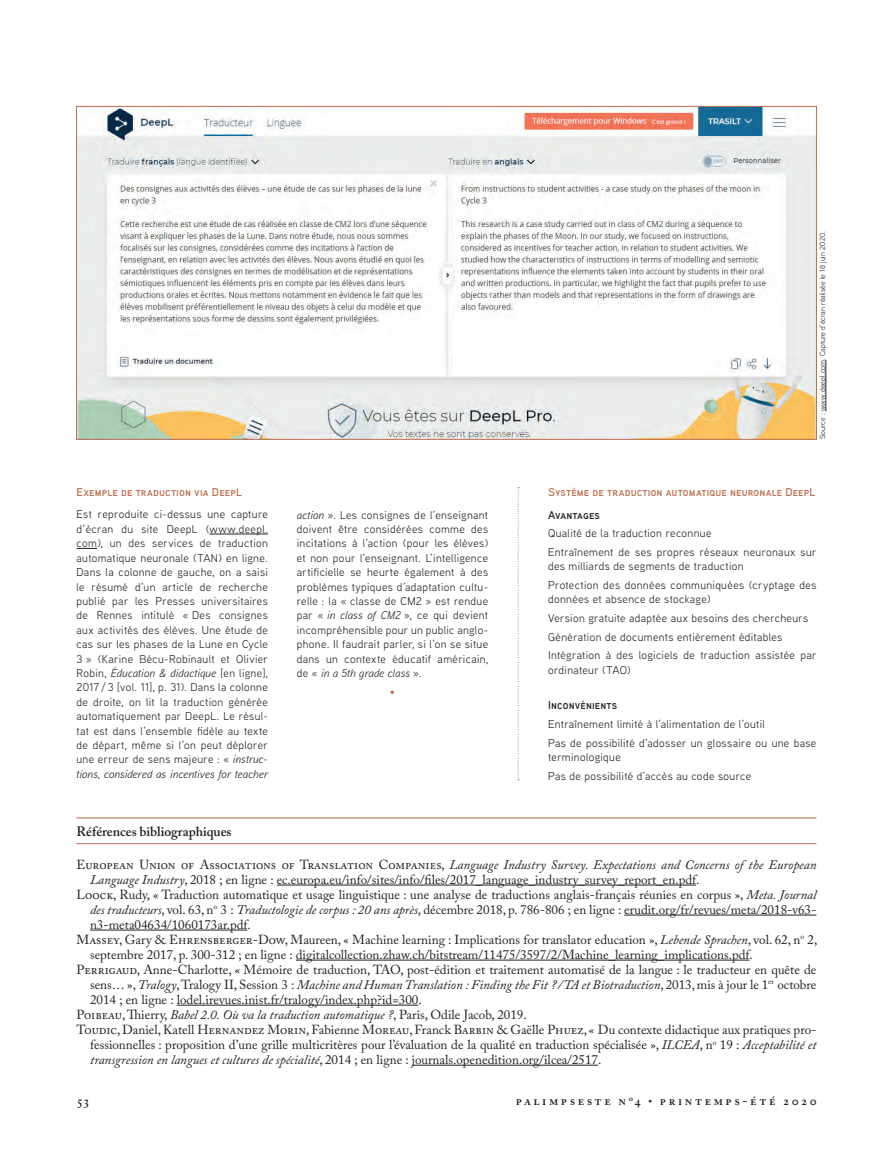
<style>
.page{position:relative;width:893px;height:1149px;background:#fff}
.page>*{position:absolute;margin:0;border:0;box-sizing:border-box;transform-origin:0 0}
.Texte_article{font:600 13.5px "Adobe Caslon Pro";letter-spacing:.005em;color:#231f20}
.Réf__biblio{font:13.05px/15px "Adobe Caslon Pro";color:#231f20;text-align:justify}
.t1{font:600 12.75px "Adobe Caslon Pro";letter-spacing:.2em;color:#231f20}
.Commentaire_notes{font:11.25px/14.4px "Aaux Next";letter-spacing:.035em;color:#231f20;text-align:justify}
.Texte_article-2{font:11.25px/14.4px "Aaux Next";letter-spacing:.03em;color:#231f20}
.Texte_article-3{font:600 11.25px "Aaux Next";letter-spacing:.01em;color:#bb6e51}
.Commentaire_notes-2{font:600 11.25px "Aaux Next";letter-spacing:.01em;color:#bb6e51}
.Texte_article-4{font:600 11.25px "Aaux Next";letter-spacing:.01em;color:#231f20}
.Commentaire_notes-3{font:11.25px "Aaux Next";color:#bb6e51}
.Texte_édito{font:7.5px "Aaux Next";color:#231f20}
.s1{font-style:italic}
.s2{font-size:10.5px}
</style>
<div class="page">
<hr style="left:77px;top:817px;width:739px;height:1px;background:#bb6e51">
<hr style="left:77px;top:843px;width:739px;height:1px;background:#bb6e51">
<hr style="left:277px;top:884px;width:419px;height:1px;background:#231f20">
<hr style="left:624px;top:914px;width:192px;height:1px;background:#231f20">
<hr style="left:90px;top:929px;width:157px;height:1px;background:#231f20">
<hr style="left:296px;top:959px;width:453px;height:1px;background:#231f20">
<hr style="left:177px;top:1004px;width:241px;height:1px;background:#231f20">
<hr style="left:412px;top:1064px;width:186px;height:1px;background:#231f20">
<hr style="left:210px;top:533px;width:58px;height:1px;background:#231f20">
<svg style="left:77px;top:548px;width:20px;height:1px"></svg>
<hr style="left:826px;top:360px;width:1px;height:51px;background:#231f20">
<svg style="left:518px;top:487px;width:1px;height:293px"></svg>
<img style="left:78px;top:108px;width:737px;height:329px">
<p class="Commentaire_notes-2" style="left:77px;top:483px;width:167px">Exemple de traduction via DeepL</p>
<p class="Commentaire_notes" style="left:77px;top:507px;width:193px">Est reproduite ci-dessus une capture d’écran du site DeepL (www.deepl. com), un des services de traduction automatique neuronale (TAN) en ligne.<br>Dans la colonne de gauche, on a saisi le résumé d’un article de recherche publié par les Presses universitaires de Rennes intitulé « Des consignes aux activités des élèves. Une étude de cas sur les phases de la Lune en Cycle 3 » (Karine Bécu-Robinault et Olivier Robin, <span class="s1">Éducation &amp; didactique</span> [en ligne], 2017 / 3 [vol. 11], p. 31). Dans la colonne de droite, on lit la traduction générée automatiquement par DeepL. Le résul&shy;tat est dans l’ensemble fidèle au texte de départ, même si l’on peut déplorer une erreur de sens majeure : « <span class="s1">instruc&shy;tions, considered as incentives for teacher</span></p>
<p class="Commentaire_notes" style="left:297px;top:507px;width:193px"><span class="s1">action</span> ». Les consignes de l’enseignant doivent être considérées comme des incitations à l’action (pour les élèves) et non pour l’enseignant. L’intelligence artificielle se heurte également à des problèmes typiques d’adaptation cultu&shy;relle : la « classe de CM2 » est rendue par « <span class="s1">in class of CM2</span> », ce qui devient incompréhensible pour un public anglo&shy;phone. Il faudrait parler, si l’on se situe dans un contexte éducatif américain, de « <span class="s1">in a 5th grade class</span> ».</p>
<p class="Commentaire_notes-3" style="left:390px;top:684px;width:7px">•</p>
<p class="Texte_édito" style="left:817px;top:439px;width:210px;rotate:-90deg">Source : www.deepl.com. Capture d’écran réalisée le 18 juin 2020.</p>
<p class="Texte_article-3" style="left:548px;top:483px;width:269px">Système de traduction automatique neuronale DeepL</p>
<p class="Texte_article-4" style="left:548px;top:506px;width:53px">Avantages</p>
<p class="Texte_article-2" style="left:548px;top:525px;width:165px">Qualité de la traduction reconnue</p>
<p class="Texte_article-2" style="left:548px;top:544px;width:270px">Entraînement de ses propres réseaux neuronaux sur des milliards de segments de traduction</p>
<p class="Texte_article-2" style="left:548px;top:577px;width:270px">Protection des données communiquées (cryptage des données et absence de stockage)</p>
<p class="Texte_article-2" style="left:548px;top:610px;width:262px">Version gratuite adaptée aux besoins des chercheurs</p>
<p class="Texte_article-2" style="left:548px;top:629px;width:236px">Génération de documents entièrement éditables</p>
<p class="Texte_article-2" style="left:548px;top:647px;width:270px">Intégration à des logiciels de traduction assistée par ordinateur (TAO)</p>
<p class="Texte_article-4" style="left:548px;top:697px;width:71px">Inconvénients</p>
<p class="Texte_article-2" style="left:548px;top:716px;width:218px">Entraînement limité à l’alimentation de l’outil</p>
<p class="Texte_article-2" style="left:548px;top:735px;width:270px">Pas de possibilité d’adosser un glossaire ou une base terminologique</p>
<p class="Texte_article-2" style="left:548px;top:768px;width:204px">Pas de possibilité d’accès au code source</p>
<p class="Texte_article" style="left:77px;top:823px;width:157px">Références bibliographiques</p>
<p class="Réf__biblio" style="left:90px;top:856px;width:728px;text-indent:-14px">European Union of Associations of Translation Companies, <span class="s1">Language Industry Survey. Expectations and Concerns of the European<br>Language Industry</span>, 2018 ; en ligne : ec.europa.eu/info/sites/info/files/2017_language_industry_survey_report_en.pdf.</p>
<p class="Réf__biblio" style="left:90px;top:886px;width:728px;text-indent:-14px">Loock, Rudy, « Traduction automatique et usage linguistique : une analyse de traductions anglais-français réunies en corpus », <span class="s1">Meta. Journal des traducteurs</span>, vol. 63, n<sup>o</sup> 3 : <span class="s1">Traductologie de corpus : 20 ans après</span>, décembre 2018, p. 786-806 ; en ligne : erudit.org/fr/revues/meta/2018-v63- n3-meta04634/1060173ar.pdf.</p>
<p class="Réf__biblio" style="left:90px;top:931px;width:729px;text-indent:-13px">Massey, Gary &amp; Ehrensberger-Dow, Maureen, « Machine learning : Implications for translator education », <span class="s1">Lebende Sprachen</span>, vol. 62, n<sup>o</sup> 2, septembre 2017, p. 300-312 ; en ligne : digitalcollection.zhaw.ch/bitstream/11475/3597/2/Machine_learning_implications.pdf.</p>
<p class="Réf__biblio" style="left:90px;top:961px;width:728px;text-indent:-14px">Perrigaud, Anne-Charlotte, « Mémoire de traduction, TAO, post-édition et traitement automatisé de la langue : le traducteur en quête de sens… », <span class="s1">Tralogy</span>, Tralogy II, Session 3 : <span class="s1">Machine and Human Translation : Finding the Fit ? /TA et Biotraduction</span>, 2013, mis à jour le 1<sup>er</sup> octobre 2014 ; en ligne : lodel.irevues.inist.fr/tralogy/index.php?id=300.</p>
<p class="Réf__biblio" style="left:77px;top:1006px;width:452px">Poibeau, Thierry, <span class="s1">Babel 2.0. Où va la traduction automatique ?</span>, Paris, Odile Jacob, 2019.</p>
<p class="Réf__biblio" style="left:90px;top:1021px;width:728px;text-indent:-14px">Toudic, Daniel, Katell Hernandez Morin, Fabienne Moreau, Franck Barbin &amp; Gaëlle Phuez, « Du contexte didactique aux pratiques pro&shy;fessionnelles : proposition d’une grille multicritères pour l’évaluation de la qualité en traduction spécialisée », <span class="s1">ILCEA</span>, n<sup>o</sup> 19 : <span class="s1">Acceptabilité et transgression en langues et cultures de spécialité</span>, 2014 ; en ligne : journals.openedition.org/ilcea/2517.</p>
<p class="t1" style="left:77px;top:1092px;width:14px">53</p>
<p class="t1" style="left:516px;top:1092px;width:302px">palimpseste n <sup>o</sup>4 <span class="s2">•</span> printemps-été 2020</p>
</div>
